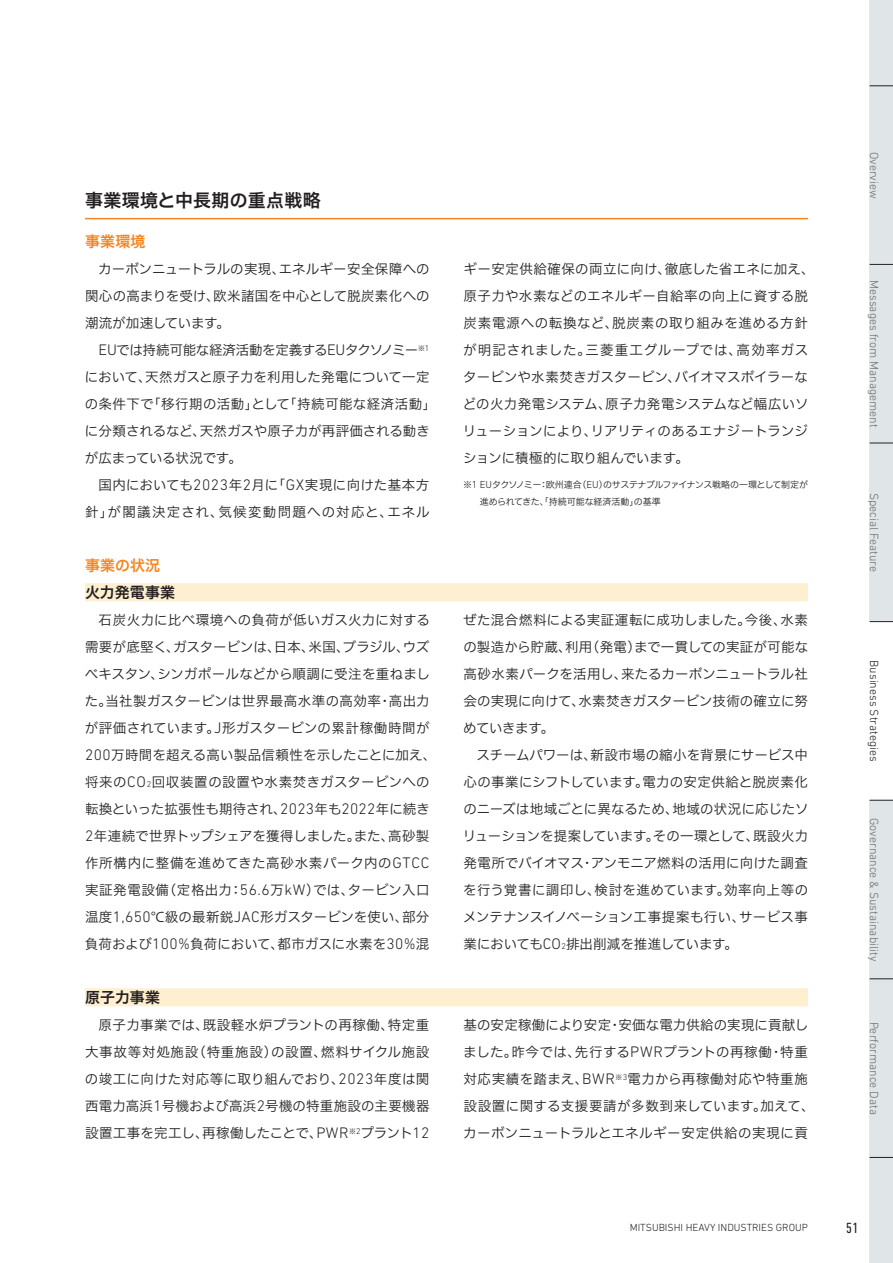
<style>
.page{position:relative;width:893px;height:1263px;background:#fff}
.page>*{position:absolute;margin:0;border:0;box-sizing:border-box;transform-origin:0 0}
.t1{font:18px "Hiragino UD Sans F Std N W6";letter-spacing:.02em;color:#231f20}
.t2{font:15px "Hiragino UD Sans F Std N W6";letter-spacing:.01em;color:#231f20}
.t3{font:15px "Hiragino UD Sans F Std N W6";letter-spacing:.01em;color:#f58520}
.t4{font:condensed 15px "DIN Next LT Pro";color:#231f20}
.t5{font:13.5px/27px "Hiragino UD Sans F Std N W3";letter-spacing:.015em;color:#231f20;text-align:justify}
.t6{font:13.5px/27px "Hiragino UD Sans F Std N W3";letter-spacing:-.005em;color:#231f20}
.t7{font:13.5px/27px "Hiragino UD Sans F Std N W3";letter-spacing:.055em;color:#231f20;text-align:right}
.t8{font:300 12px "DIN Next LT Pro";color:#6c6d70}
.t9{font:300 12px "DIN Next LT Pro";color:#231f20}
.t10{font:300 10.5px "DIN Next LT Pro";color:#231f20}
.t11{font:9px/16.5px "Hiragino UD Sans F Std N W3";letter-spacing:-.04em;color:#231f20}
.s1{font-family:"DIN Next LT Pro";font-weight:300;font-size:15.45px}
.s2{font-family:"DIN Next LT Pro";font-weight:300;font-size:10.35px}
.s3{font-family:"DIN Next LT Pro";font-weight:300;font-size:8.55px}
</style>
<div class="page">
<hr style="left:85px;top:218px;width:723px;height:1px;background:#f58520">
<div style="left:85px;top:583px;width:723px;height:18px;background:#feefd0"></div>
<div style="left:85px;top:988px;width:723px;height:18px;background:#feefd0"></div>
<div style="left:870px;top:0;width:23px;height:1263px;background:#e0e6e8"></div>
<div style="left:870px;top:621px;width:23px;height:179px;background:#fff"></div>
<svg style="left:870px;top:86px;width:23px;height:1px"></svg>
<svg style="left:870px;top:1157px;width:23px;height:1px"></svg>
<svg style="left:870px;top:800px;width:23px;height:1px"></svg>
<svg style="left:870px;top:621px;width:23px;height:1px"></svg>
<svg style="left:870px;top:978px;width:23px;height:1px"></svg>
<svg style="left:870px;top:443px;width:23px;height:1px"></svg>
<svg style="left:870px;top:264px;width:23px;height:1px"></svg>
<h1 class="t1" style="left:85px;top:187px;width:237px">事業環境と中長期の重点戦略</h1>
<p class="t3" style="left:85px;top:230px;width:62px">事業環境</p>
<p class="t5" style="left:85px;top:255px;width:346px;text-indent:13px">カーボンニュートラルの実現、エネルギー安全保障への関心の高まりを受け、欧米諸国を中心として脱炭素化への潮流が加速しています。</p>
<p class="t6" style="left:85px;top:336px;width:353px;text-indent:14px"><span class="s1">EU</span>では持続可能な経済活動を定義する<span class="s1">EU</span>タクソノミー<sup>※</sup><sup>1</sup>において、天然ガスと原子力を利用した発電について一定の条件下で「移行期の活動」として「持続可能な経済活動」に分類されるなど、天然ガスや原子力が再評価される動きが広まっている状況です。</p>
<p class="t7" style="left:85px;top:471px;width:346px">国内においても<span class="s1">2023</span>年<span class="s1">2</span>月に「<span class="s1">GX</span>実現に向けた基本方針」が閣議決定され、気候変動問題への対応と、エネル</p>
<p class="t5" style="left:463px;top:255px;width:353px;text-align:left">ギー安定供給確保の両立に向け、徹底した省エネに加え、原子力や水素などのエネルギー自給率の向上に資する脱炭素電源への転換など、脱炭素の取り組みを進める方針が明記されました。三菱重工グループでは、高効率ガスタービンや水素焚きガスタービン、バイオマスボイラーなどの火力発電システム、原子力発電システムなど幅広いソリューションにより、リアリティのあるエナジートランジションに積極的に取り組んでいます。</p>
<p class="t11" style="left:480px;top:476px;width:330px;text-indent:-17px">※<span class="s2">1 EU</span>タクソノミー：欧州連合（<span class="s2">EU</span>）のサステナブルファイナンス戦略の一環として制定が進められてきた、「持続可能な経済活動」の基準</p>
<p class="t3" style="left:85px;top:554px;width:77px">事業の状況</p>
<p class="t2" style="left:85px;top:581px;width:92px">火力発電事業</p>
<p class="t5" style="left:85px;top:606px;width:353px;text-align:center">石炭火力に比べ環境への負荷が低いガス火力に対する<br>需要が底堅く、ガスタービンは、日本、米国、ブラジル、ウズベキスタン、シンガポールなどから順調に受注を重ねました。当社製ガスタービンは世界最高水準の高効率・高出力が評価されています。<span class="s1">J</span>形ガスタービンの累計稼働時間が<br><span class="s1">200</span>万時間を超える高い製品信頼性を示したことに加え、将来の<span class="s1">CO</span><span class="s3">2</span>回収装置の設置や水素焚きガスタービンへの転換といった拡張性も期待され、<span class="s1">2023</span>年も<span class="s1">2022</span>年に続き<br><span class="s1">2</span>年連続で世界トップシェアを獲得しました。また、高砂製作所構内に整備を進めてきた高砂水素パーク内の<span class="s1">GTCC</span>実証発電設備（定格出力：<span class="s1">56.6</span>万<span class="s1">kW</span>）では、タービン入口温度<span class="s1">1,650</span>℃級の最新鋭<span class="s1">JAC</span>形ガスタービンを使い、部分負荷および<span class="s1">100%</span>負荷において、都市ガスに水素を<span class="s1">30%</span>混</p>
<p class="t5" style="left:463px;top:606px;width:346px">ぜた混合燃料による実証運転に成功しました。今後、水素の製造から貯蔵、利用（発電）まで一貫しての実証が可能な高砂水素パークを活用し、来たるカーボンニュートラル社会の実現に向けて、水素焚きガスタービン技術の確立に努めていきます。</p>
<p class="t5" style="left:463px;top:741px;width:347px;text-indent:14px">スチームパワーは、新設市場の縮小を背景にサービス中心の事業にシフトしています。電力の安定供給と脱炭素化のニーズは地域ごとに異なるため、地域の状況に応じたソリューションを提案しています。その一環として、既設火力発電所でバイオマス・アンモニア燃料の活用に向けた調査を行う覚書に調印し、検討を進めています。効率向上等のメンテナンスイノベーション工事提案も行い、サービス事業においても<span class="s1">CO</span><span class="s3">2</span>排出削減を推進しています。</p>
<p class="t2" style="left:85px;top:986px;width:76px">原子力事業</p>
<p class="t5" style="left:85px;top:1011px;width:346px;text-indent:14px">原子力事業では、既設軽水炉プラントの再稼働、特定重大事故等対処施設（特重施設）の設置、燃料サイクル施設の竣工に向けた対応等に取り組んでおり、<span class="s1">2023</span>年度は関西電力高浜<span class="s1">1</span>号機および高浜<span class="s1">2</span>号機の特重施設の主要機器設置工事を完工し、再稼働したことで、<span class="s1">PWR</span><sup>※</sup><sup>2</sup>プラント<span class="s1">12</span></p>
<p class="t5" style="left:463px;top:1011px;width:353px;text-align:left">基の安定稼働により安定・安価な電力供給の実現に貢献しました。昨今では、先行する<span class="s1">PWR</span>プラントの再稼働・特重対応実績を踏まえ、<span class="s1">BWR</span><sup>※</sup><sup>3</sup>電力から再稼働対応や特重施設設置に関する支援要請が多数到来しています。加えて、カーボンニュートラルとエネルギー安定供給の実現に貢</p>
<p class="t8" style="left:881px;top:152px;width:49px;rotate:90deg">Overview</p>
<p class="t8" style="left:881px;top:280px;width:149px;rotate:90deg">Messages from Management</p>
<p class="t8" style="left:881px;top:493px;width:81px;rotate:90deg">Special Feature</p>
<p class="t9" style="left:881px;top:660px;width:103px;rotate:90deg">Business Strategies</p>
<p class="t8" style="left:881px;top:818px;width:145px;rotate:90deg">Governance &amp; Sustainability</p>
<p class="t8" style="left:881px;top:1021px;width:95px;rotate:90deg">Performance Data</p>
<p class="t10" style="left:630px;top:1222px;width:180px">MITSUBISHI HEAVY INDUSTRIES GROUP</p>
<p class="t4" style="left:846px;top:1219px;width:14px">51</p>
</div>
